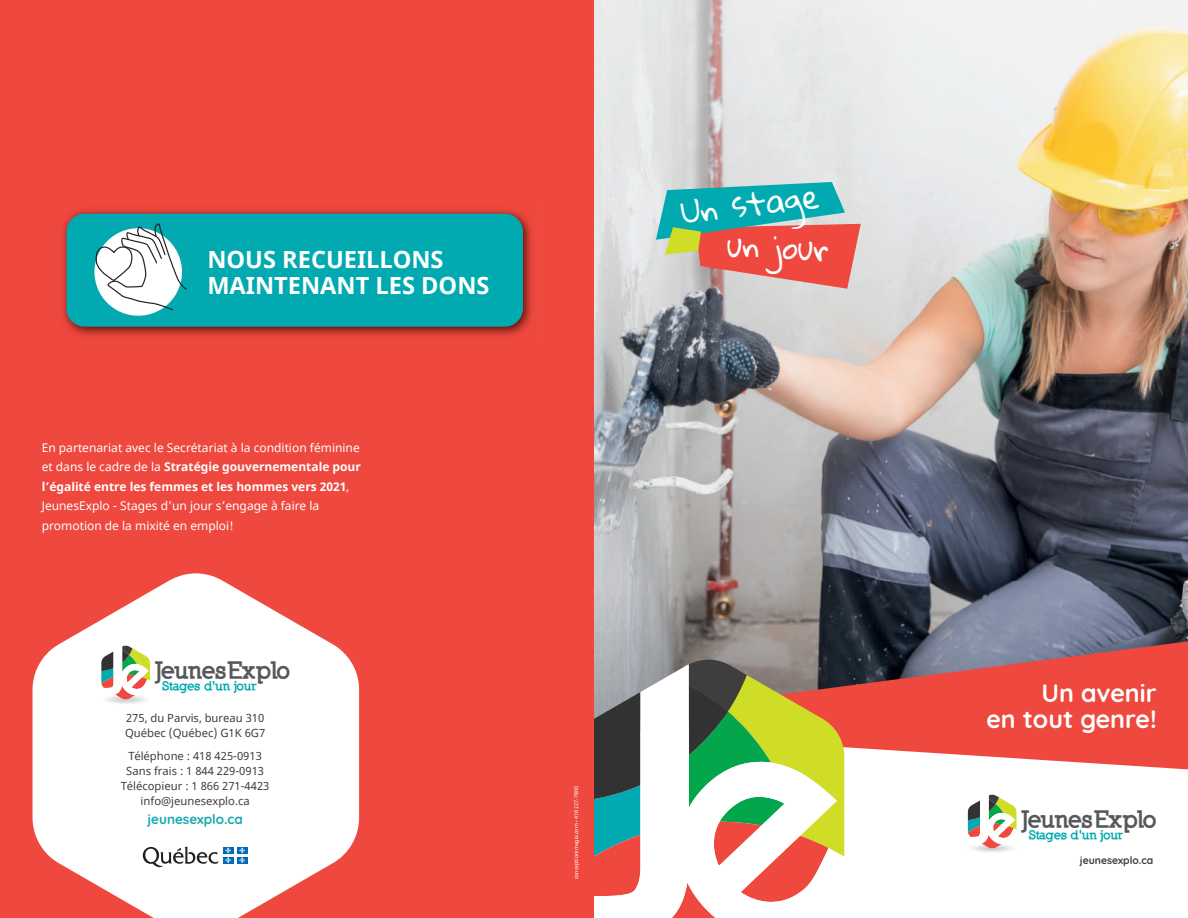
<style>
.page{position:relative;width:1188px;height:918px;background:#fff}
.page>*{position:absolute;margin:0;border:0;box-sizing:border-box;transform-origin:0 0}
.t1{font:31.2px "Gloria Hallelujah";color:#fff}
.t2{font:700 25.05px/26.4px "Quicksand";color:#fff;text-align:right}
.t3{font:700 23.55px/25.8px "Noto Sans";color:#fff}
.t4{font:900 23.55px "Nilland";letter-spacing:-.04em;color:#57585a}
.t5{font:700 13.5px "Quicksand";color:#17a9ae}
.t6{font:900 12.45px "Nilland";letter-spacing:-.035em;color:#00aab0}
.t7{font:12px/19.5px "Noto Sans";color:#fff}
.t8{font:11.25px/15px "Noto Sans";color:#3e3e3f}
.t9{font:700 10.5px "Quicksand";color:#3e3e3f}
.t10{font:5.85px "Myriad Pro";color:#fff}
.s1{font-weight:700}
</style>
<div class="page">
<img style="left:594px;top:0;width:594px;height:658px">
<svg style="left:720px;top:641px;width:468px;height:128px;background:#d15d59"></svg>
<svg style="left:594px;top:658px;width:250px;height:260px"></svg>
<svg style="left:656px;top:182px;width:205px;height:107px;background:#9a948c"></svg>
<svg style="left:968px;top:794px;width:48px;height:55px"></svg>
<div style="left:0;top:0;width:594px;height:918px;background:#ef483e"></div>
<svg style="left:33px;top:573px;width:326px;height:345px;fill:#fff"></svg>
<svg style="left:143px;top:847px;width:76px;height:20px;background:#c4c3c3"></svg>
<div style="left:223px;top:847px;width:11px;height:7px;background:#006cb7"></div>
<div style="left:237px;top:847px;width:11px;height:7px;background:#006cb7"></div>
<div style="left:223px;top:857px;width:11px;height:6px;background:#006cb7"></div>
<svg style="left:225px;top:847px;width:6px;height:16px"></svg>
<div style="left:237px;top:857px;width:11px;height:6px;background:#006cb7"></div>
<svg style="left:239px;top:847px;width:6px;height:16px"></svg>
<img style="left:99px;top:694px;width:53px;height:11px">
<svg style="left:101px;top:645px;width:49px;height:55px;background:#cbc8b1"></svg>
<img style="left:62px;top:210px;width:470px;height:126px">
<div style="left:67px;top:214px;width:456px;height:113px;background:#00aab0;border-radius:18px"></div>
<svg style="left:95px;top:223px;width:92px;height:88px"></svg>
<h3 class="t3" style="left:207px;top:248px;width:284px">NOUS RECUEILLONS<br>MAINTENANT LES DONS</h3>
<p class="t7" style="left:42px;top:438px;width:321px">En partenariat avec le Secrétariat à la condition féminine et dans le cadre de la <span class="s1">Stratégie gouvernementale pour l’égalité entre les femmes et les hommes vers 2021</span>, JeunesExplo - Stages d'un jour s’engage à faire la promotion de la mixité en emploi!</p>
<h3 class="t4" style="left:156px;top:655px;width:137px">JeunesExplo</h3>
<p class="t6" style="left:163px;top:678px;width:96px">Stages d'un jour</p>
<p class="t8" style="left:125px;top:711px;width:142px">275, du Parvis, bureau 310<br>Québec (Québec) G1K 6G7</p>
<p class="t8" style="left:121px;top:749px;width:150px;text-align:center">Téléphone : 418 425-0913<br>Sans frais : 1 844 229-0913<br>Télécopieur : 1 866 271-4423 info@jeunesexplo.ca</p>
<p class="t5" style="left:148px;top:808px;width:97px">jeunesexplo.ca</p>
<p class="t10" style="left:573px;top:879px;width:95px;rotate:-90deg">conceptionimagix.com • 418 227-7800</p>
<h1 class="t1" style="left:679px;top:196px;width:140px;rotate:-7deg">Un stage</h1>
<h1 class="t1" style="left:728px;top:227px;width:103px;rotate:3deg">un jour</h1>
<h2 class="t2" style="left:986px;top:678px;width:172px">Un avenir<br>en tout genre!</h2>
<h3 class="t4" style="left:1022px;top:804px;width:137px">JeunesExplo</h3>
<p class="t6" style="left:1029px;top:827px;width:96px">Stages d'un jour</p>
<p class="t9" style="left:1080px;top:851px;width:75px">jeunesexplo.ca</p>
</div>
